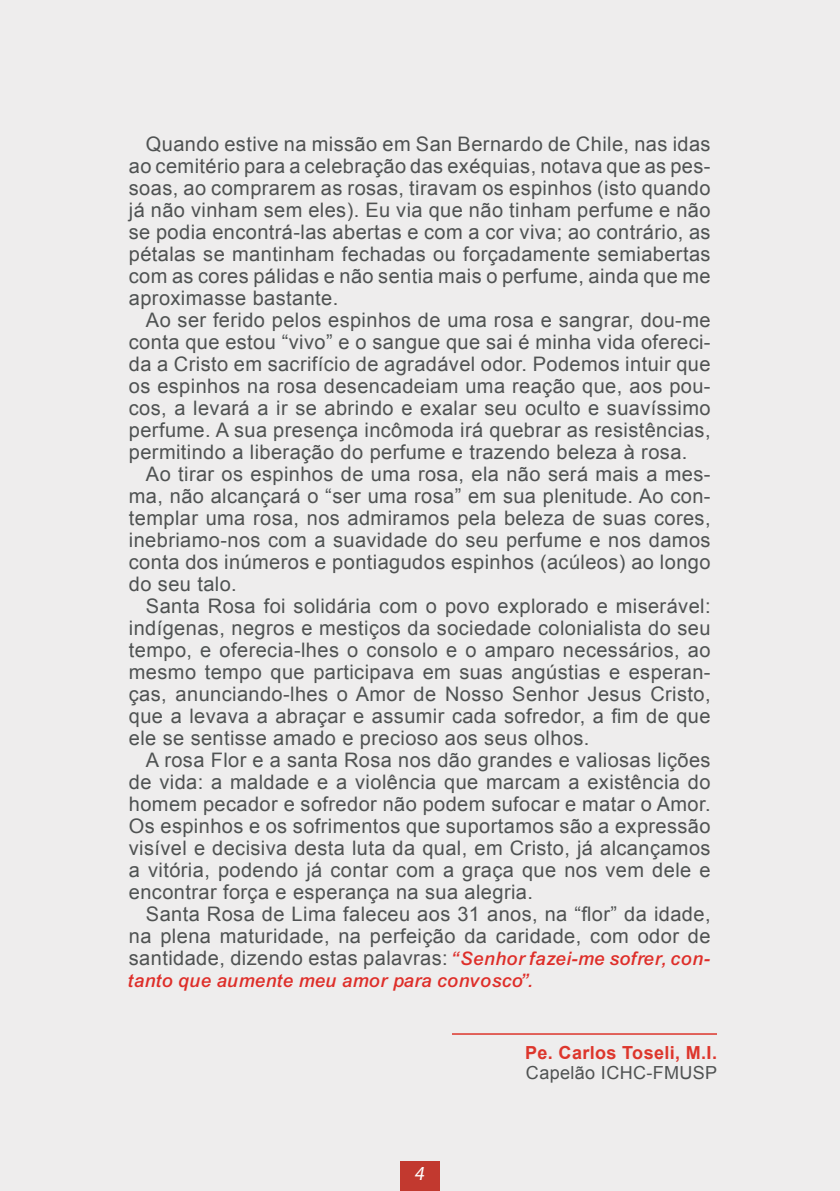
<style>
.page{position:relative;width:840px;height:1191px;background:#fff}
.page>*{position:absolute;margin:0;border:0;box-sizing:border-box;transform-origin:0 0}
.t1{font:italic 28px "Myriad Arabic";color:#fff}
.t2{font:20px/22px "Arial";letter-spacing:.02em;color:#4f5252;text-align:justify}
.t3{font:20px "Arial Mdm Itl";letter-spacing:.02em;color:#de2e29}
.t4{font:700 18px "Arial";letter-spacing:.02em;color:#dd362c}
.t5{font:18px "Arial";letter-spacing:.02em;color:#4f5252}
.s1{font-family:"Arial Mdm Itl";color:#de2e29}
</style>
<div class="page">
<div style="left:0;top:0;width:839px;height:1191px;background:#eeeded"></div>
<div style="left:400px;top:1161px;width:39px;height:30px;background:#c2392f"></div>
<hr style="left:451px;top:1033px;width:265px;height:1px;background:#dd362c">
<p class="t2" style="left:129px;top:133px;width:583px;text-indent:17px">Quando estive na missão em San Bernardo de Chile, nas idas ao cemitério para a celebração das exéquias, notava que as pes&shy;soas, ao comprarem as rosas, tiravam os espinhos (isto quando já não vinham sem eles). Eu via que não tinham perfume e não se podia encontrá-las abertas e com a cor viva; ao contrário, as pétalas se mantinham fechadas ou forçadamente semiabertas com as cores pálidas e não sentia mais o perfume, ainda que me aproximasse bastante.</p>
<p class="t2" style="left:129px;top:309px;width:583px;text-indent:17px">Ao ser ferido pelos espinhos de uma rosa e sangrar, dou-me conta que estou “vivo” e o sangue que sai é minha vida ofereci&shy;da a Cristo em sacrifício de agradável odor. Podemos intuir que os espinhos na rosa desencadeiam uma reação que, aos pou&shy;cos, a levará a ir se abrindo e exalar seu oculto e suavíssimo perfume. A sua presença incômoda irá quebrar as resistências, permitindo a liberação do perfume e trazendo beleza à rosa.</p>
<p class="t2" style="left:129px;top:463px;width:583px;text-indent:17px">Ao tirar os espinhos de uma rosa, ela não será mais a mes&shy;ma, não alcançará o “ser uma rosa” em sua plenitude. Ao con&shy;templar uma rosa, nos admiramos pela beleza de suas cores, inebriamo-nos com a suavidade do seu perfume e nos damos conta dos inúmeros e pontiagudos espinhos (acúleos) ao longo do seu talo.</p>
<p class="t2" style="left:129px;top:595px;width:583px;text-indent:17px">Santa Rosa foi solidária com o povo explorado e miserável: indígenas, negros e mestiços da sociedade colonialista do seu tempo, e oferecia-lhes o consolo e o amparo necessários, ao mesmo tempo que participava em suas angústias e esperan&shy;ças, anunciando-lhes o Amor de Nosso Senhor Jesus Cristo, que a levava a abraçar e assumir cada sofredor, a fim de que ele se sentisse amado e precioso aos seus olhos.</p>
<p class="t2" style="left:129px;top:749px;width:583px;text-indent:17px">A rosa Flor e a santa Rosa nos dão grandes e valiosas lições de vida: a maldade e a violência que marcam a existência do homem pecador e sofredor não podem sufocar e matar o Amor.<br>Os espinhos e os sofrimentos que suportamos são a expressão visível e decisiva desta luta da qual, em Cristo, já alcançamos a vitória, podendo já contar com a graça que nos vem dele e encontrar força e esperança na sua alegria.</p>
<p class="t2" style="left:129px;top:903px;width:583px;text-indent:17px">Santa Rosa de Lima faleceu aos 31 anos, na “flor” da idade, na plena maturidade, na perfeição da caridade, com odor de santidade, dizendo estas palavras: <span class="s1">“Senhor fazei-me sofrer, con-</span></p>
<p class="t3" style="left:129px;top:969px;width:406px">tanto que aumente meu amor para convosco”.</p>
<h1 class="t1" style="left:415px;top:1155px;width:11px">4</h1>
<p class="t4" style="left:525px;top:1040px;width:193px">Pe. Carlos Toseli, M.I.</p>
<p class="t5" style="left:525px;top:1060px;width:193px">Capelão ICHC-FMUSP</p>
</div>
